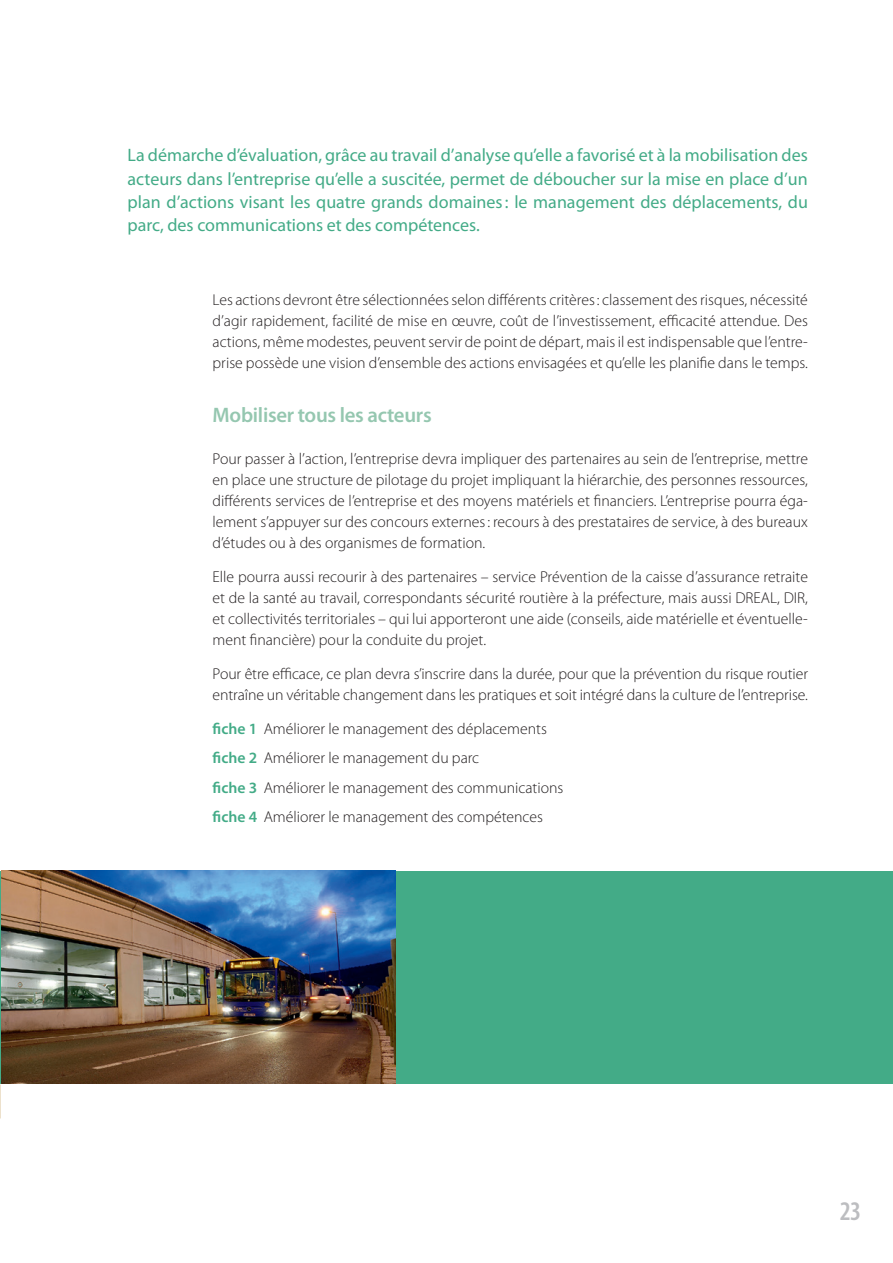
<style>
.page{position:relative;width:893px;height:1263px;background:#fff}
.page>*{position:absolute;margin:0;border:0;box-sizing:border-box;transform-origin:0 0}
.t1{font:600 condensed 27px "Myriad Pro";color:#bcbdc0}
.t2{font:600 21px "Myriad Pro";letter-spacing:-.015em;color:#95c7b0}
.t3{font:18px/23.2px "Myriad Pro";color:#43ab87;text-align:justify}
.t4{font:300 15.75px/21px "Myriad Pro";color:#231f20;text-align:justify}
.s1{font-weight:600;color:#43ab87}
</style>
<div class="page">
<div style="left:0;top:871px;width:893px;height:212px;background:#43ab87"></div>
<img style="left:2px;top:871px;width:393px;height:212px">
<p class="t3" style="left:128px;top:143px;width:682px">La démarche d’évaluation, grâce au travail d’analyse qu’elle a favorisé et à la mobilisation des acteurs dans l’entreprise qu’elle a suscitée, permet de déboucher sur la mise en place d’un plan d’actions visant les quatre grands domaines: le management des déplacements, du parc, des communications et des compétences.</p>
<p class="t4" style="left:213px;top:290px;width:597px">Les actions devront être sélectionnées selon différents critères: classement des risques, nécessité d’agir rapidement, facilité de mise en œuvre, coût de l’investissement, efficacité attendue. Des actions, même modestes, peuvent servir de point de départ, mais il est indispensable que l’entre&shy;prise possède une vision d’ensemble des actions envisagées et qu’elle les planifie dans le temps.</p>
<h2 class="t2" style="left:213px;top:403px;width:221px">Mobiliser tous les acteurs</h2>
<p class="t4" style="left:213px;top:449px;width:597px">Pour passer à l’action, l’entreprise devra impliquer des partenaires au sein de l’entreprise, mettre en place une structure de pilotage du projet impliquant la hiérarchie, des personnes ressources, différents services de l’entreprise et des moyens matériels et financiers. L’entreprise pourra éga&shy;lement s’appuyer sur des concours externes: recours à des prestataires de service, à des bureaux d’études ou à des organismes de formation.</p>
<p class="t4" style="left:213px;top:566px;width:597px">Elle pourra aussi recourir à des partenaires – service Prévention de la caisse d’assurance retraite et de la santé au travail, correspondants sécurité routière à la préfecture, mais aussi DREAL, DIR, et collectivités territoriales – qui lui apporteront une aide (conseils, aide matérielle et éventuelle&shy;ment financière) pour la conduite du projet.</p>
<p class="t4" style="left:213px;top:663px;width:597px">Pour être efficace, ce plan devra s’inscrire dans la durée, pour que la prévention du risque routier entraîne un véritable changement dans les pratiques et soit intégré dans la culture de l’entreprise.</p>
<p class="t4" style="left:213px;top:714px;width:352px;line-height:29.5px;text-align:left"><span class="s1">fiche 1</span> Améliorer le management des déplacements <span class="s1">fiche 2</span> Améliorer le management du parc<br><span class="s1">fiche 3</span> Améliorer le management des communications <span class="s1">fiche 4</span> Améliorer le management des compétences</p>
<h1 class="t1" style="left:840px;top:1196px;width:23px">23</h1>
</div>
